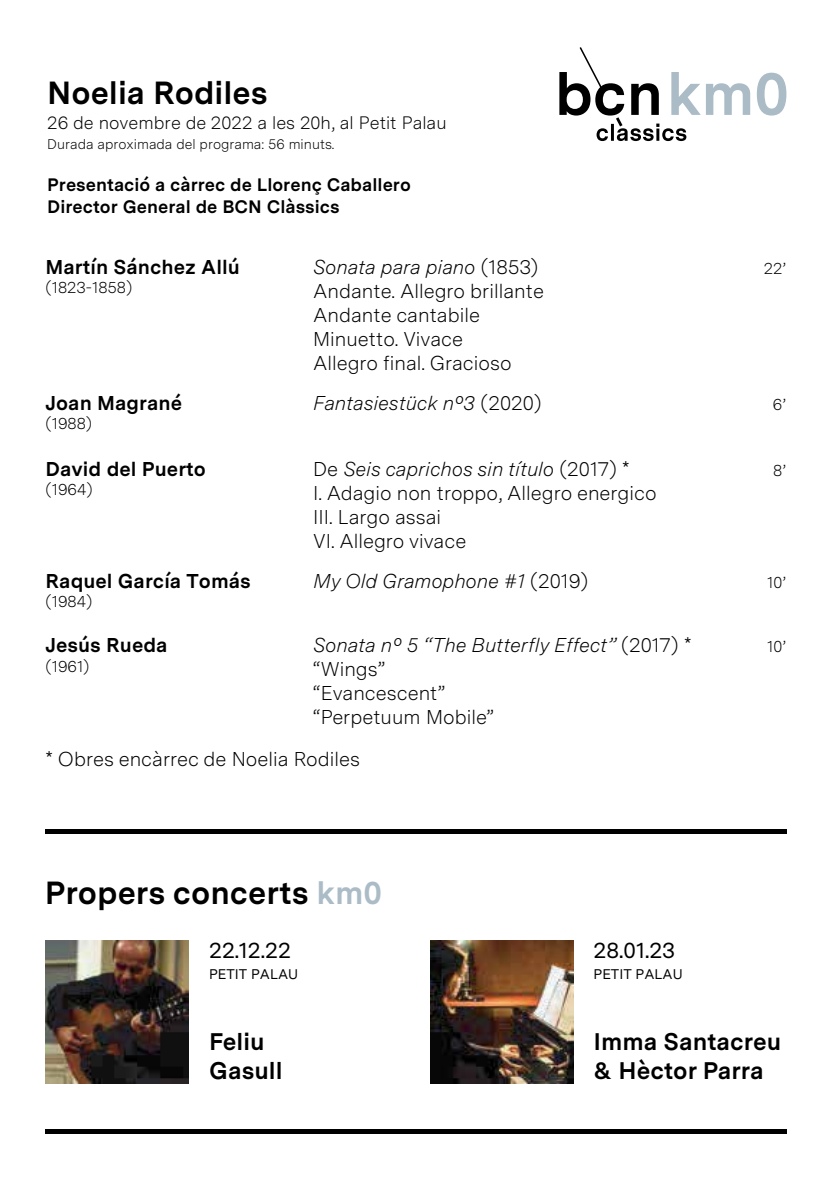
<style>
.page{position:relative;width:840px;height:1191px;background:#fff}
.page>*{position:absolute;margin:0;border:0;box-sizing:border-box;transform-origin:0 0}
.t1{font:700 32px "Messina Sans";color:#000}
.t2{font:700 24px/28.8px "Messina Sans";color:#000}
.t3{font:22px "Messina Sans";color:#000}
.t4{font:300 20px/24px "Messina Sans";color:#000}
.t5{font:700 20px "Messina Sans";color:#000}
.t6{font:italic 300 20px "Messina Sans";color:#000}
.t7{font:700 18px/22px "Messina Sans";color:#000}
.t8{font:300 18px "Messina Sans";color:#000}
.t9{font:300 16px "Messina Sans";color:#000}
.t10{font:300 14px "Messina Sans";color:#000}
.t11{font:14px "Messina Sans";color:#000}
.s1{font-style:italic}
.s2{font-style:normal}
.s3{color:#abbcc7}
</style>
<div class="page">
<svg style="left:559px;top:47px;width:227px;height:94px"></svg>
<img style="left:45px;top:940px;width:144px;height:143px">
<img style="left:430px;top:940px;width:143px;height:143px">
<hr style="left:45px;top:829px;width:741px;height:4px;background:#000">
<hr style="left:45px;top:1129px;width:741px;height:4px;background:#000">
<h1 class="t1" style="left:47px;top:69px;width:222px">Noelia Rodiles</h1>
<p class="t8" style="left:47px;top:109px;width:400px">26 de novembre de 2022 a les 20h, al Petit Palau</p>
<p class="t10" style="left:47px;top:133px;width:288px">Durada aproximada del programa: 56 minuts.</p>
<p class="t7" style="left:47px;top:172px;width:365px">Presentació a càrrec de Llorenç Caballero<br>Director General de BCN Clàssics</p>
<p class="t5" style="left:45px;top:252px;width:196px">Martín Sánchez Allú</p>
<p class="t9" style="left:45px;top:276px;width:88px">(1823-1858)</p>
<p class="t5" style="left:45px;top:388px;width:138px">Joan Magrané</p>
<p class="t9" style="left:45px;top:412px;width:48px">(1988)</p>
<p class="t5" style="left:45px;top:454px;width:162px">David del Puerto</p>
<p class="t9" style="left:45px;top:478px;width:49px">(1964)</p>
<p class="t5" style="left:45px;top:566px;width:207px">Raquel García Tomás</p>
<p class="t9" style="left:45px;top:590px;width:48px">(1984)</p>
<p class="t4" style="left:313px;top:254px;width:232px"><span class="s1">Sonata para piano</span> (1853)<br>Andante. Allegro brillante<br>Andante cantabile<br>Minuetto. Vivace<br>Allegro final. Gracioso</p>
<p class="t9" style="left:763px;top:257px;width:24px">22’</p>
<p class="t6" style="left:313px;top:388px;width:230px">Fantasiestück nº3 <span class="s2">(2020)</span></p>
<p class="t9" style="left:772px;top:393px;width:14px">6’</p>
<p class="t4" style="left:313px;top:456px;width:345px">De <span class="s1">Seis caprichos sin título</span> (2017) *<br>I. Adagio non troppo, Allegro energico<br>III. Largo assai<br>VI. Allegro vivace</p>
<p class="t9" style="left:772px;top:459px;width:14px">8’</p>
<p class="t6" style="left:313px;top:566px;width:276px">My Old Gramophone #1 <span class="s2">(2019)</span></p>
<p class="t9" style="left:766px;top:571px;width:20px">10’</p>
<p class="t5" style="left:45px;top:630px;width:123px">Jesús Rueda</p>
<p class="t9" style="left:45px;top:654px;width:45px">(1961)</p>
<p class="t4" style="left:313px;top:632px;width:380px"><span class="s1">Sonata nº 5 “The Butterfly Effect”</span> (2017) * “Wings”<br>“Evancescent”<br>“Perpetuum Mobile”</p>
<p class="t4" style="left:45px;top:746px;width:316px">* Obres encàrrec de Noelia Rodiles</p>
<h1 class="t1" style="left:45px;top:869px;width:338px">Propers concerts <span class="s3">km0</span></h1>
<p class="t3" style="left:209px;top:933px;width:83px">22.12.22</p>
<p class="t11" style="left:209px;top:963px;width:91px">PETIT PALAU</p>
<p class="t3" style="left:593px;top:933px;width:83px">28.01.23</p>
<p class="t11" style="left:593px;top:963px;width:91px">PETIT PALAU</p>
<p class="t9" style="left:766px;top:635px;width:20px">10’</p>
<p class="t2" style="left:209px;top:1026px;width:75px">Feliu<br>Gasull</p>
<p class="t2" style="left:593px;top:1026px;width:189px">Imma Santacreu &amp; Hèctor Parra</p>
</div>
